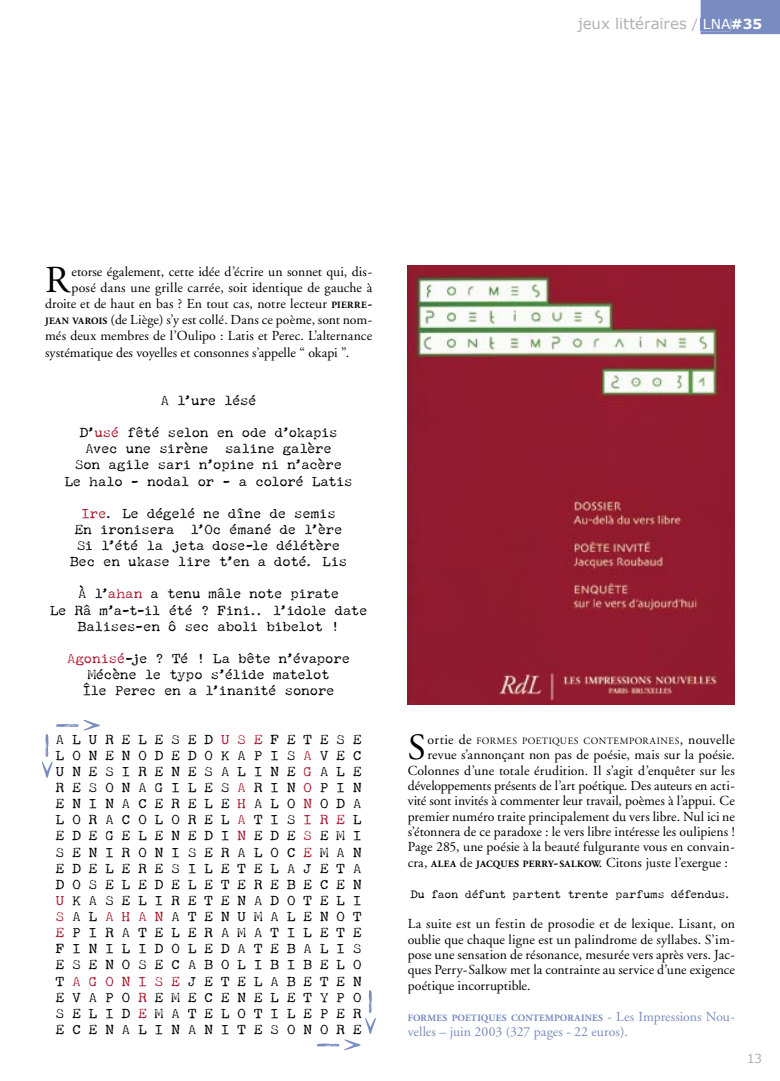
<style>
.page{position:relative;width:780px;height:1081px;background:#fff}
.page>*{position:absolute;margin:0;border:0;box-sizing:border-box;transform-origin:0 0}
.t1{font:38.12px "Adobe Garamond";color:#000}
.t2{font:37px "Adobe Garamond";color:#000}
.t3{font:15px "Verdana";letter-spacing:-.005em;color:#b2b2b2}
.t4{font:13.75px/15.4px "Adobe Garamond";letter-spacing:.005em;color:#000;text-align:justify}
.t5{font:13.75px/16.1px "P22 Typewriter";letter-spacing:-.01em;color:#000;text-align:center}
.t6{font:13.75px "Adobe Garamond";letter-spacing:.005em;color:#788cc1}
.t7{font:12.5px "Verdana";color:#b2b2b2}
.t8{font:11.25px "P22 Typewriter";letter-spacing:.015em;color:#000}
.t9{font:700 9.62px "Adobe Garamond";letter-spacing:.025em;color:#788cc1}
.t10{font:9.62px "Adobe Garamond";letter-spacing:.05em;color:#000}
.s1{font-size:13.75px}
.s2{font-weight:700;font-size:13.75px;color:#fff}
.s3{font-weight:700;font-size:9.62px}
.s4{font-weight:700}
.s5{color:#a9192d}
.s6{font-weight:400;font-size:13.75px}
</style>
<div class="page">
<div style="left:700px;top:0;width:80px;height:34px;background:#788cc1"></div>
<div style="left:700px;top:19px;width:30px;height:12px;background:#788cc1"></div>
<div style="left:731px;top:19px;width:30px;height:10px;background:#788cc1"></div>
<img style="left:408px;top:266px;width:326px;height:438px">
<svg style="left:42px;top:720px;width:58px;height:58px"></svg>
<svg style="left:317px;top:990px;width:59px;height:60px"></svg>
<p class="t3" style="left:577px;top:14px;width:186px">jeux littéraires <span class="s1">/ LNA</span><span class="s2">#35</span></p>
<h1 class="t1" style="left:45px;top:259px;width:26px">R</h1>
<p class="t4" style="left:71px;top:264px;width:302px">etorse également, cette idée d’écrire un sonnet qui, dis-</p>
<p class="t4" style="left:71px;top:280px;width:302px">posé dans une grille carrée, soit identique de gauche à</p>
<p class="t4" style="left:45px;top:296px;width:329px">droite et de haut en bas ? En tout cas, notre lecteur <span class="s3">PIERRE</span><span class="s4">-</span></p>
<p class="t4" style="left:45px;top:312px;width:329px"><span class="s3">JEAN VAROIS</span> (de Liège) s’y est collé. Dans ce poème, sont nom-</p>
<p class="t4" style="left:45px;top:329px;width:328px">més deux membres de l’Oulipo : Latis et Perec. L’alternance</p>
<p class="t4" style="left:45px;top:345px;width:305px">systématique des voyelles et consonnes s’appelle “ okapi ”.</p>
<p class="t5" style="left:161px;top:392px;width:97px">A l’ure lésé</p>
<p class="t5" style="left:65px;top:424px;width:289px">D’<span class="s5">usé</span> fêté selon en ode d’okapis<br>Avec une sirène saline galère<br>Son agile sari n’opine ni n’acère<br>Le halo - nodal or - a coloré Latis</p>
<p class="t5" style="left:70px;top:505px;width:278px"><span class="s5">Ire</span>. Le dégelé ne dîne de semis<br>En ironisera l’Oc émané de l’ère<br>Si l’été la jeta dose-le délétère<br>Bec en ukase lire t’en a doté. Lis</p>
<p class="t5" style="left:50px;top:585px;width:319px">À l’<span class="s5">ahan</span> a tenu mâle note pirate<br>Le Râ m’a-t-il été ? Fini.. l’idole date<br>Balises-en ô sec aboli bibelot !</p>
<p class="t5" style="left:67px;top:650px;width:284px"><span class="s5">Agonisé</span>-je ? Té ! La bête n’évapore<br>Mécène le typo s’élide matelot<br>Île Perec en a l’inanité sonore</p>
<p class="t5" style="left:56px;top:730px;width:307px;text-align:justify">A L U R E L E S E D <span class="s5">U S E</span> F E T E S E L O N E N O D E D O K A P I S <span class="s5">A</span> V E C U N E S I R E N E S A L I N E <span class="s5">G</span> A L E R E S O N A G I L E S <span class="s5">A</span> R I N <span class="s5">O</span> P I N E N I N A C E R E L E <span class="s5">H</span> A L O <span class="s5">N</span> O D A L O R A C O L O R E L <span class="s5">A</span> T I S <span class="s5">I R E</span> L E D E G E L E N E D I <span class="s5">N</span> E D E <span class="s5">S</span> E M I S E N I R O N I S E R A L O C <span class="s5">E</span> M A N E D E L E R E S I L E T E L A J E T A D O S E L E D E L E T E R E B E C E N <span class="s5">U</span> K A S E L I R E T E N A D O T E L I <span class="s5">S</span> A L <span class="s5">A H A N</span> A T E N U M A L E N O T <span class="s5">E</span> P I R A T E L E R A M A T I L E T E F I N I L I D O L E D A T E B A L I S E S E N O S E C A B O L I B I B E L O T <span class="s5">A G O N I S E</span> J E T E L A B E T E N E V A P O <span class="s5">R</span> E M E C E N E L E T Y P O S E L I D <span class="s5">E</span> M A T E L O T I L E P E R E C E N A L I N A N I T E S O N O R E</p>
<h2 class="t2" style="left:407px;top:727px;width:20px">S</h2>
<p class="t10" style="left:427px;top:735px;width:309px"><span class="s1">ortie de</span> FORMES POETIQUES CONTEMPORAINES<span class="s1">, nouvelle</span></p>
<p class="t4" style="left:407px;top:747px;width:329px;text-indent:20px">revue s’annonçant non pas de poésie, mais sur la poésie.<br>Colonnes d’une totale érudition. Il s’agit d’enquêter sur les développements présents de l’art poétique. Des auteurs en acti&shy;vité sont invités à commenter leur travail, poèmes à l’appui. Ce premier numéro traite principalement du vers libre. Nul ici ne s’étonnera de ce paradoxe : le vers libre intéresse les oulipiens !<br>Page 285, une poésie à la beauté fulgurante vous en convain&shy;cra, <span class="s3">ALEA</span> de <span class="s3">JACQUES PERRY</span><span class="s4">-</span><span class="s3">SALKOW</span>. Citons juste l’exergue :</p>
<p class="t8" style="left:411px;top:887px;width:322px">Du faon défunt partent trente parfums défendus.</p>
<p class="t4" style="left:407px;top:916px;width:329px">La suite est un festin de prosodie et de lexique. Lisant, on oublie que chaque ligne est un palindrome de syllabes. S’im&shy;pose une sensation de résonance, mesurée vers après vers. Jac&shy;ques Perry-Salkow met la contrainte au service d’une exigence poétique incorruptible.</p>
<p class="t9" style="left:407px;top:1012px;width:329px">FORMES POETIQUES CONTEMPORAINES <span class="s6">- Les Impressions Nou-</span></p>
<p class="t6" style="left:407px;top:1024px;width:222px">velles – juin 2003 (327 pages - 22 euros).</p>
<p class="t7" style="left:746px;top:1050px;width:17px">13</p>
</div>
